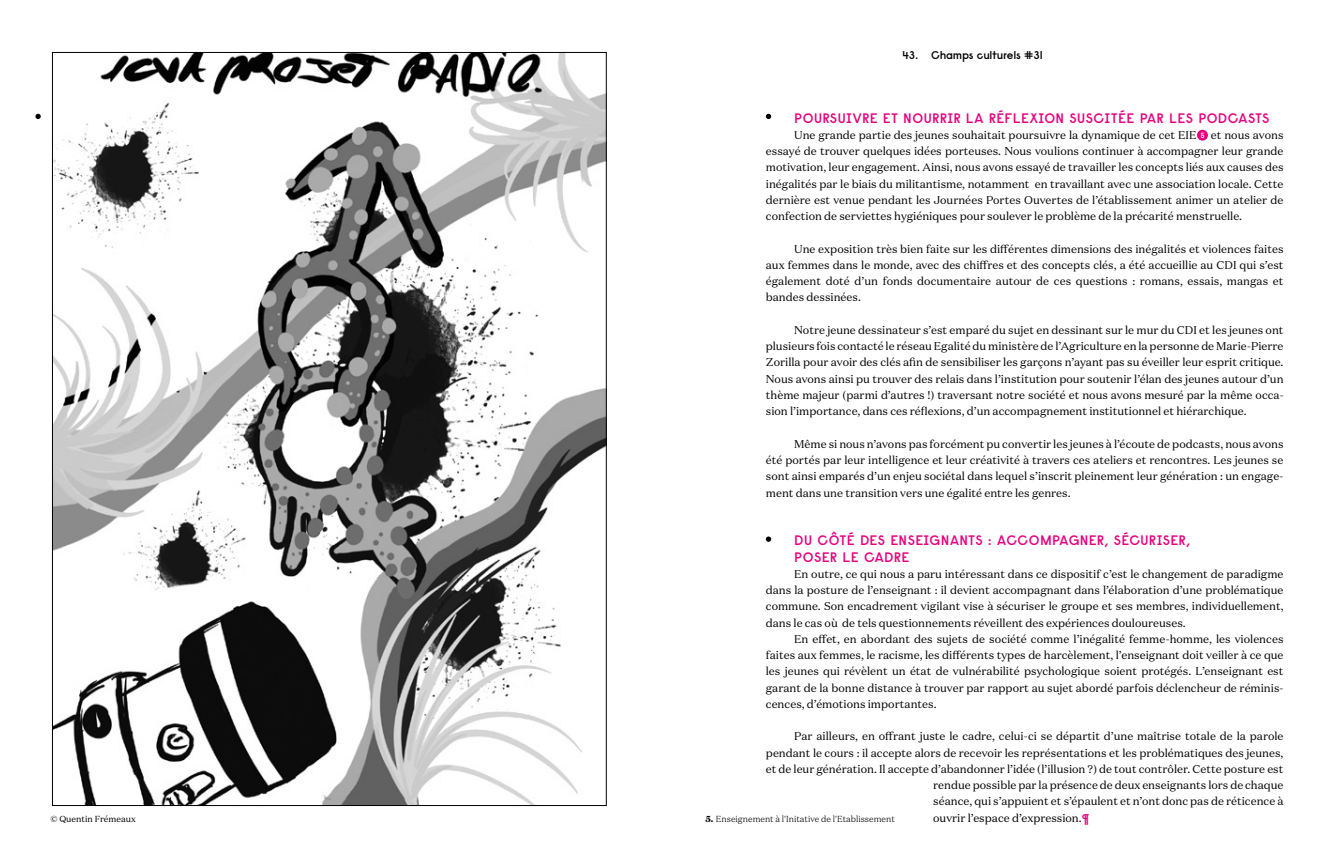
<style>
.page{position:relative;width:1319px;height:858px;background:#fff}
.page>*{position:absolute;margin:0;border:0;box-sizing:border-box;transform-origin:0 0}
.t1{font:600 13.75px/16.2px "Raisonne";letter-spacing:.03em;color:#e6007d}
.t2{font:11.25px/16.2px "Domaine Text";color:#000;text-align:justify}
.t3{font:600 11.25px "Raisonne";letter-spacing:-.015em;color:#000}
.t4{font:300 8.75px "Domaine Text";color:#000}
.t5{font:8.75px "Domaine Text";color:#000}
.s1{font-family:"Raisonne";font-weight:600;font-size:7.5px;color:#fff}
.s2{font-weight:900}
.s3{font-family:"Raisonne";font-weight:600;color:#e6007d}
</style>
<div class="page">
<svg style="left:35px;top:114px;width:6px;height:5px"></svg>
<div style="left:1196px;top:130px;width:11px;height:11px;background:#e6007d;border-radius:50%"></div>
<svg style="left:765px;top:536px;width:6px;height:6px"></svg>
<svg style="left:765px;top:114px;width:6px;height:5px"></svg>
<img style="left:54px;top:54px;width:550px;height:749px">
<p class="t3" style="left:902px;top:48px;width:142px">43. Champs culturels #31</p>
<p class="t1" style="left:794px;top:109px;width:477px">POURSUIVRE ET NOURRIR LA RÉFLEXION SUSCITÉE PAR LES PODCASTS</p>
<p class="t2" style="left:765px;top:127px;width:519px;text-indent:28px">Une grande partie des jeunes souhaitait poursuivre la dynamique de cet EIE <span class="s1">5</span> et nous avons essayé de trouver quelques idées porteuses. Nous voulions continuer à accompagner leur grande motivation, leur engagement. Ainsi, nous avons essayé de travailler les concepts liés aux causes des inégalités par le biais du militantisme, notamment en travaillant avec une association locale. Cette dernière est venue pendant les Journées Portes Ouvertes de l’établissement animer un atelier de confection de serviettes hygiéniques pour soulever le problème de la précarité menstruelle.</p>
<p class="t2" style="left:765px;top:240px;width:519px;text-indent:28px">Une exposition très bien faite sur les différentes dimensions des inégalités et violences faites aux femmes dans le monde, avec des chiffres et des concepts clés, a été accueillie au CDI qui s’est également doté d’un fonds documentaire autour de ces questions : romans, essais, mangas et bandes dessinées.</p>
<p class="t2" style="left:765px;top:322px;width:519px;text-indent:28px">Notre jeune dessinateur s’est emparé du sujet en dessinant sur le mur du CDI et les jeunes ont plusieurs fois contacté le réseau Egalité du ministère de l’Agriculture en la personne de Marie-Pierre Zorilla pour avoir des clés afin de sensibiliser les garçons n’ayant pas su éveiller leur esprit critique.<br>Nous avons ainsi pu trouver des relais dans l’institution pour soutenir l’élan des jeunes autour d’un thème majeur (parmi d’autres !) traversant notre société et nous avons mesuré par la même occa&shy;sion l’importance, dans ces réflexions, d’un accompagnement institutionnel et hiérarchique.</p>
<p class="t2" style="left:765px;top:435px;width:519px;text-indent:28px">Même si nous n’avons pas forcément pu convertir les jeunes à l’écoute de podcasts, nous avons été portés par leur intelligence et leur créativité à travers ces ateliers et rencontres. Les jeunes se sont ainsi emparés d’un enjeu sociétal dans lequel s’inscrit pleinement leur génération : un engage&shy;ment dans une transition vers une égalité entre les genres.</p>
<p class="t1" style="left:794px;top:532px;width:397px">DU CÔTÉ DES ENSEIGNANTS : ACCOMPAGNER, SÉCURISER,<br>POSER LE CADRE</p>
<p class="t2" style="left:765px;top:565px;width:519px;text-indent:28px">En outre, ce qui nous a paru intéressant dans ce dispositif c’est le changement de paradigme dans la posture de l’enseignant : il devient accompagnant dans l’élaboration d’une problématique commune. Son encadrement vigilant vise à sécuriser le groupe et ses membres, individuellement, dans le cas où de tels questionnements réveillent des expériences douloureuses.</p>
<p class="t2" style="left:765px;top:630px;width:519px;text-indent:28px">En effet, en abordant des sujets de société comme l’inégalité femme-homme, les violences faites aux femmes, le racisme, les différents types de harcèlement, l’enseignant doit veiller à ce que les jeunes qui révèlent un état de vulnérabilité psychologique soient protégés. L’enseignant est garant de la bonne distance à trouver par rapport au sujet abordé parfois déclencheur de réminis&shy;cences, d’émotions importantes.</p>
<p class="t2" style="left:765px;top:728px;width:519px;text-align:right">Par ailleurs, en offrant juste le cadre, celui-ci se départit d’une maîtrise totale de la parole pendant le cours : il accepte alors de recevoir les représentations et les problématiques des jeunes, et de leur génération. Il accepte d’abandonner l’idée (l’illusion ?) de tout contrôler. Cette posture est rendue possible par la présence de deux enseignants lors de chaque<br>séance, qui s’appuient et s’épaulent et n’ont donc pas de réticence à</p>
<p class="t5" style="left:50px;top:813px;width:87px">© Quentin Frémeaux</p>
<p class="t4" style="left:705px;top:813px;width:191px"><span class="s2">5.</span> Enseignement à l'Initative de l'Etablissement</p>
<p class="t2" style="left:933px;top:809px;width:158px">ouvrir l’espace d’expression.<span class="s3">¶</span></p>
</div>
